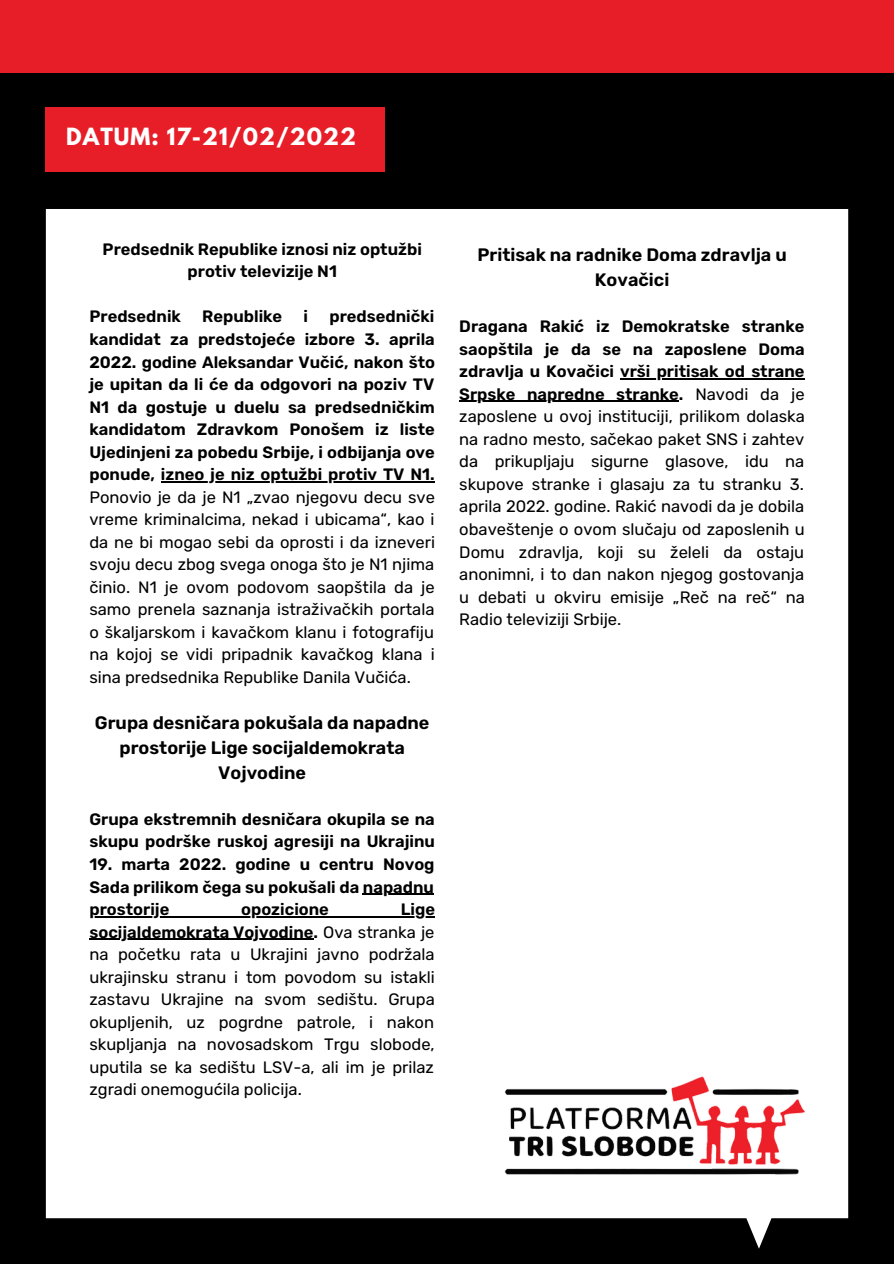
<style>
.page{position:relative;width:894px;height:1264px;background:#fff}
.page>*{position:absolute;margin:0;border:0;box-sizing:border-box;transform-origin:0 0}
.t1{font:700 21px "League Spartan";letter-spacing:.05em;color:#fff}
.t2{font:600 18px/24.8px "Rubik";color:#000;text-align:center}
.t3{font:16.5px/22.5px "Rubik";color:#000;text-align:justify}
.t4{font:600 16.5px/22.5px "Rubik";color:#000;text-align:center}
.s1{font-weight:600}
</style>
<div class="page">
<div style="left:0;top:0;width:893px;height:1263px;background:#000"></div>
<div style="left:46px;top:209px;width:802px;height:1039px;background:#fff"></div>
<div style="left:0;top:0;width:893px;height:72px;background:#e71e27"></div>
<img style="left:504px;top:1076px;width:300px;height:98px">
<hr style="left:161px;top:481px;width:269px;height:1px;background:#000">
<hr style="left:363px;top:893px;width:71px;height:1px;background:#000">
<hr style="left:89px;top:916px;width:346px;height:1px;background:#000">
<hr style="left:89px;top:938px;width:224px;height:1px;background:#000">
<hr style="left:620px;top:378px;width:184px;height:1px;background:#000">
<hr style="left:459px;top:401px;width:219px;height:1px;background:#000">
<div style="left:46px;top:108px;width:339px;height:64px;background:#e71e27"></div>
<p class="t1" style="left:66px;top:126px;width:291px">DATUM: 17-21/02/2022</p>
<p class="t4" style="left:103px;top:238px;width:320px">Predsednik Republike iznosi niz optužbi protiv televizije N1</p>
<p class="t4" style="left:89px;top:305px;width:93px">Predsednik</p>
<p class="t4" style="left:202px;top:305px;width:81px">Republike</p>
<p class="t4" style="left:303px;top:305px;width:6px">i</p>
<p class="t3" style="left:89px;top:305px;width:347px;text-indent:240px"><span class="s1">predsednički kandidat za predstojeće izbore 3. aprila 2022. godine Aleksandar Vučić, nakon što je upitan da li će da odgovori na poziv TV N1 da gostuje u duelu sa predsedničkim kandidatom Zdravkom Ponošem iz liste Ujedinjeni za pobedu Srbije, i odbijanja ove ponude, izneo je niz optužbi protiv TV N1.<br></span>Ponovio je da je N1 „zvao njegovu decu sve vreme kriminalcima, nekad i ubicama“, kao i da ne bi mogao sebi da oprosti i da izneveri svoju decu zbog svega onoga što je N1 njima činio. N1 je ovom podovom saopštila da je samo prenela saznanja istraživačkih portala o škaljarskom i kavačkom klanu i fotografiju na kojoj se vidi pripadnik kavačkog klana i sina predsednika Republike Danila Vučića.</p>
<p class="t2" style="left:95px;top:710px;width:336px">Grupa desničara pokušala da napadne prostorije Lige socijaldemokrata<br>Vojvodine</p>
<p class="t4" style="left:89px;top:808px;width:347px;text-align:left">Grupa ekstremnih desničara okupila se na skupu podrške ruskoj agresiji na Ukrajinu</p>
<p class="t4" style="left:89px;top:853px;width:346px;text-align:justify">19. marta 2022. godine u centru Novog Sada prilikom čega su pokušali da napadnu prostorije</p>
<p class="t3" style="left:89px;top:898px;width:347px;text-indent:311px"><span class="s1">Lige socijaldemokrata Vojvodine.</span> Ova stranka je na početku rata u Ukrajini javno podržala ukrajinsku stranu i tom povodom su istakli zastavu Ukrajine na svom sedištu. Grupa okupljenih, uz pogrdne patrole, i nakon skupljanja na novosadskom Trgu slobode, uputila se ka sedištu LSV-a, ali im je prilaz zgradi onemogućila policija.</p>
<p class="t4" style="left:241px;top:898px;width:89px">opozicione</p>
<p class="t2" style="left:477px;top:243px;width:310px">Pritisak na radnike Doma zdravlja u<br>Kovačici</p>
<p class="t3" style="left:459px;top:315px;width:347px"><span class="s1">Dragana Rakić iz Demokratske stranke saopštila je da se na zaposlene Doma zdravlja u Kovačici vrši pritisak od strane Srpske napredne stranke.</span> Navodi da je zaposlene u ovoj instituciji, prilikom dolaska na radno mesto, sačekao paket SNS i zahtev da prikupljaju sigurne glasove, idu na skupove stranke i glasaju za tu stranku 3. aprila 2022. godine. Rakić navodi da je dobila obaveštenje o ovom slučaju od zaposlenih u Domu zdravlja, koji su želeli da ostaju anonimni, i to dan nakon njegog gostovanja u debati u okviru emisije „Reč na reč“ na Radio televiziji Srbije.</p>
</div>
